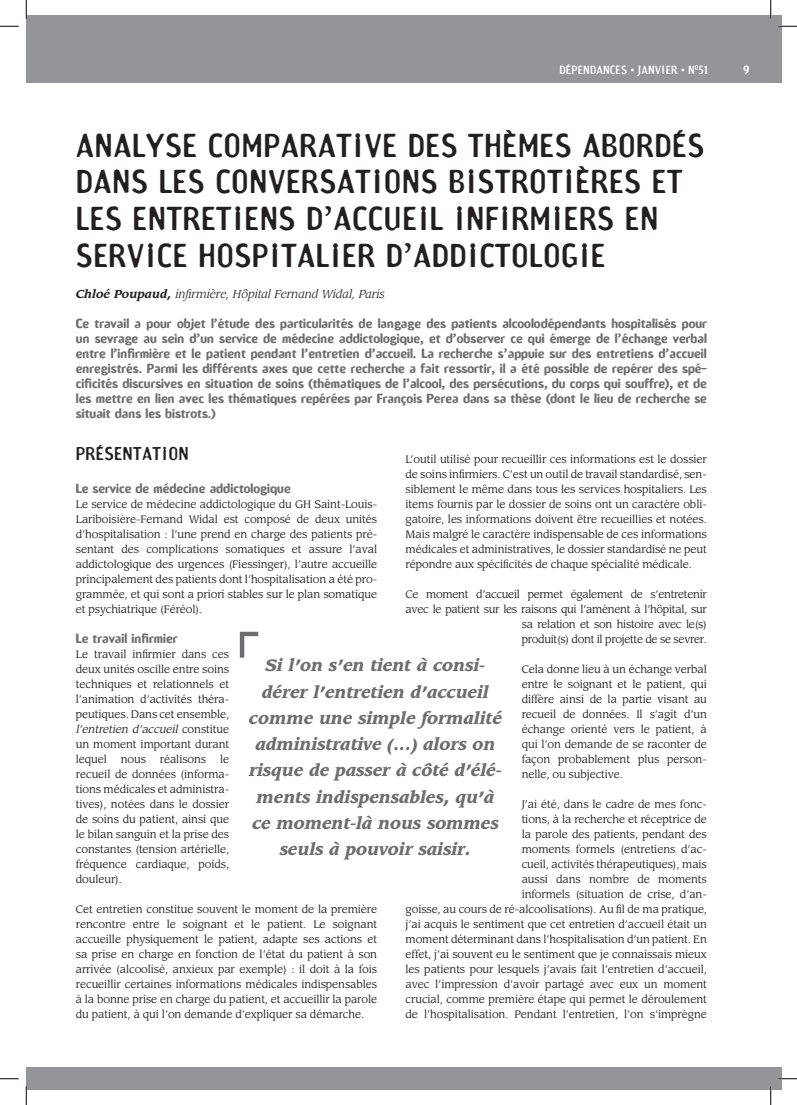
<style>
.page{position:relative;width:797px;height:1105px;background:#fff}
.page>*{position:absolute;margin:0;border:0;box-sizing:border-box;transform-origin:0 0}
.titre{font:31.25px/36.6px "Amoebia Sans";letter-spacing:.02em;color:#231f20}
.sous_titre_1_ligne{font:17.5px "Amoebia Sans";letter-spacing:.02em;color:#231f20}
.t1{font:italic 900 16.25px/26.2px "Leawood";letter-spacing:-.01em;color:#6c6d70;text-align:center}
.chapeau{font:700 12.5px/15px "Amoebia";color:#6c6d70;text-align:justify}
.sous_titre{font:700 12.5px "Amoebia";color:#6c6d70}
.auteur{font:italic 11.25px "Leawood";color:#231f20}
.t2{font:11.25px "Amoebia Sans";letter-spacing:.02em;color:#fff}
.t3{font:700 11.25px "Amoebia";color:#fff}
.texte_courant{font:10.62px/15px "Leawood";letter-spacing:-.01em;color:#231f20;text-align:justify}
.texte_courant-2{font:10.62px/15px "Leawood";letter-spacing:-.03em;color:#231f20;text-align:right}
.s1{font-weight:700}
.s2{font-style:italic}
</style>
<div class="page">
<div style="left:26px;top:16px;width:755px;height:67px;background:#939598"></div>
<div style="left:26px;top:1067px;width:755px;height:22px;background:#939598"></div>
<svg style="left:239px;top:631px;width:20px;height:27px"></svg>
<svg style="left:0;top:25px;width:19px;height:2px"></svg>
<svg style="left:778px;top:25px;width:19px;height:2px"></svg>
<svg style="left:0;top:1078px;width:19px;height:1px"></svg>
<svg style="left:778px;top:1078px;width:19px;height:1px"></svg>
<svg style="left:25px;top:0;width:2px;height:19px"></svg>
<svg style="left:25px;top:1086px;width:2px;height:19px"></svg>
<svg style="left:770px;top:0;width:1px;height:19px"></svg>
<svg style="left:770px;top:1086px;width:1px;height:19px"></svg>
<p class="t2" style="left:559px;top:63px;width:150px">DÉPENDANCES JANVIER N<sup>O</sup>51</p>
<p class="t3" style="left:743px;top:64px;width:7px">9</p>
<p class="titre" style="left:76px;top:127px;width:629px">ANALYSE COMPARATIVE DES THÈMES ABORDÉS DANS LES CONVERSATIONS BISTROTIÈRES ET LES ENTRETIENS D’ACCUEIL INFIRMIERS EN SERVICE HOSPITALIER D’ADDICTOLOGIE</p>
<p class="auteur" style="left:76px;top:287px;width:310px"><span class="s1">Chloé Poupaud,</span> infirmière, Hôpital Fernand Widal, Paris</p>
<p class="chapeau" style="left:76px;top:316px;width:632px">Ce travail a pour objet l’étude des particularités de langage des patients alcoolodépendants hospitalisés pour un sevrage au sein d’un service de médecine addictologique, et d’observer ce qui émerge de l’échange verbal entre l’infirmière et le patient pendant l’entretien d’accueil. La recherche s’appuie sur des entretiens d’accueil enregistrés. Parmi les différents axes que cette recherche a fait ressortir, il a été possible de repérer des spé&shy;cificités discursives en situation de soins (thématiques de l’alcool, des persécutions, du corps qui souffre), et de les mettre en lien avec les thématiques repérées par François Perea dans sa thèse (dont le lieu de recherche se situait dans les bistrots.)</p>
<p class="sous_titre_1_ligne" style="left:76px;top:443px;width:114px">PRÉSENTATION</p>
<p class="chapeau" style="left:76px;top:481px;width:216px">Le service de médecine addictologique</p>
<p class="texte_courant" style="left:76px;top:496px;width:303px">Le service de médecine addictologique du GH Saint-Louis-Lariboisière-Fernand Widal est composé de deux unités d’hospitalisation : l’une prend en charge des patients pré&shy;sentant des complications somatiques et assure l’aval addictologique des urgences (Fiessinger), l’autre accueille principalement des patients dont l’hospitalisation a été pro&shy;grammée, et qui sont a priori stables sur le plan somatique et psychiatrique (Féréol).</p>
<p class="sous_titre" style="left:76px;top:631px;width:103px">Le travail infirmier</p>
<p class="texte_courant" style="left:76px;top:646px;width:155px">Le travail infirmier dans ces deux unités oscille entre soins techniques et relationnels et l’animation d’activités théra&shy;peutiques. Dans cet ensemble, <span class="s2">l’entretien d’accueil</span> c o n s t i t u e un moment important durant lequel</p>
<p class="texte_courant" style="left:405px;top:451px;width:303px">L’outil utilisé pour recueillir ces informations est le dossier de soins infirmiers. C’est un outil de travail standardisé, sen&shy;siblement le même dans tous les services hospitaliers. Les items fournis par le dossier de soins ont un caractère obli&shy;gatoire, les informations doivent être recueillies et notées.<br>Mais malgré le caractère indispensable de ces informations médicales et administratives, le dossier standardisé ne peut répondre aux spécificités de chaque spécialité médicale.</p>
<p class="texte_courant-2" style="left:405px;top:586px;width:303px">Ce moment d’accueil permet également de s’entretenir avec le patient sur les raisons qui l’amènent à l’hôpital, sur sa relation et son histoire avec le(s)<br>produit(s) dont il projette de se sevrer.</p>
<p class="texte_courant" style="left:521px;top:661px;width:187px">Cela donne lieu à un échange verbal entre le soignant et le patient, qui diffère ainsi de la partie visant au recueil de données. Il s’agit d’un échange orienté vers le patient, à qui l’on demande de se raconter de façon probablement plus person&shy;nelle, ou subjective.</p>
<p class="texte_courant" style="left:405px;top:796px;width:303px;text-align:right">J’ai été, dans le cadre de mes fonc-<br>tions, à la recherche et réceptrice de<br>la parole des patients, pendant des<br>moments formels (entretiens d’ac-<br>cueil, activités thérapeutiques), mais<br>aussi dans nombre de moments<br>informels (situation de crise, d’an-<br>goisse, au cours de ré-alcoolisations). Au fil de ma pratique, j’ai acquis le sentiment que cet entretien d’accueil était un moment déterminant dans l’hospitalisation d’un patient. En effet, j’ai souvent eu le sentiment que je connaissais mieux les patients pour lesquels j’avais fait l’entretien d’accueil, avec l’impression d’avoir partagé avec eux un moment crucial, comme première étape qui permet le déroulement de l’hospitalisation. Pendant l’entretien, l’on s’imprègne</p>
<p class="t1" style="left:249px;top:653px;width:254px">Si l’on s’en tient à consi&shy;dérer l’entretien d’accueil comme une simple formalité administrative (...) alors on risque de passer à côté d’élé&shy;ments indispensables, qu’à ce moment-là nous sommes seuls à pouvoir saisir.</p>
<p class="texte_courant" style="left:121px;top:751px;width:27px">nous</p>
<p class="texte_courant" style="left:160px;top:751px;width:48px">réalisons</p>
<p class="texte_courant" style="left:76px;top:751px;width:155px;text-indent:144px">le recueil de données (informa&shy;tions médicales et administra&shy;tives), notées dans le dossier de soins du patient, ainsi que le bilan sanguin et la prise des constantes (tension artérielle, fréquence cardiaque, poids, douleur).</p>
<p class="texte_courant" style="left:76px;top:901px;width:303px">Cet entretien constitue souvent le moment de la première rencontre entre le soignant et le patient. Le soignant accueille physiquement le patient, adapte ses actions et sa prise en charge en fonction de l’état du patient à son arrivée (alcoolisé, anxieux par exemple) : il doit à la fois recueillir certaines informations médicales indispensables à la bonne prise en charge du patient, et accueillir la parole du patient, à qui l’on demande d’expliquer sa démarche.</p>
</div>
